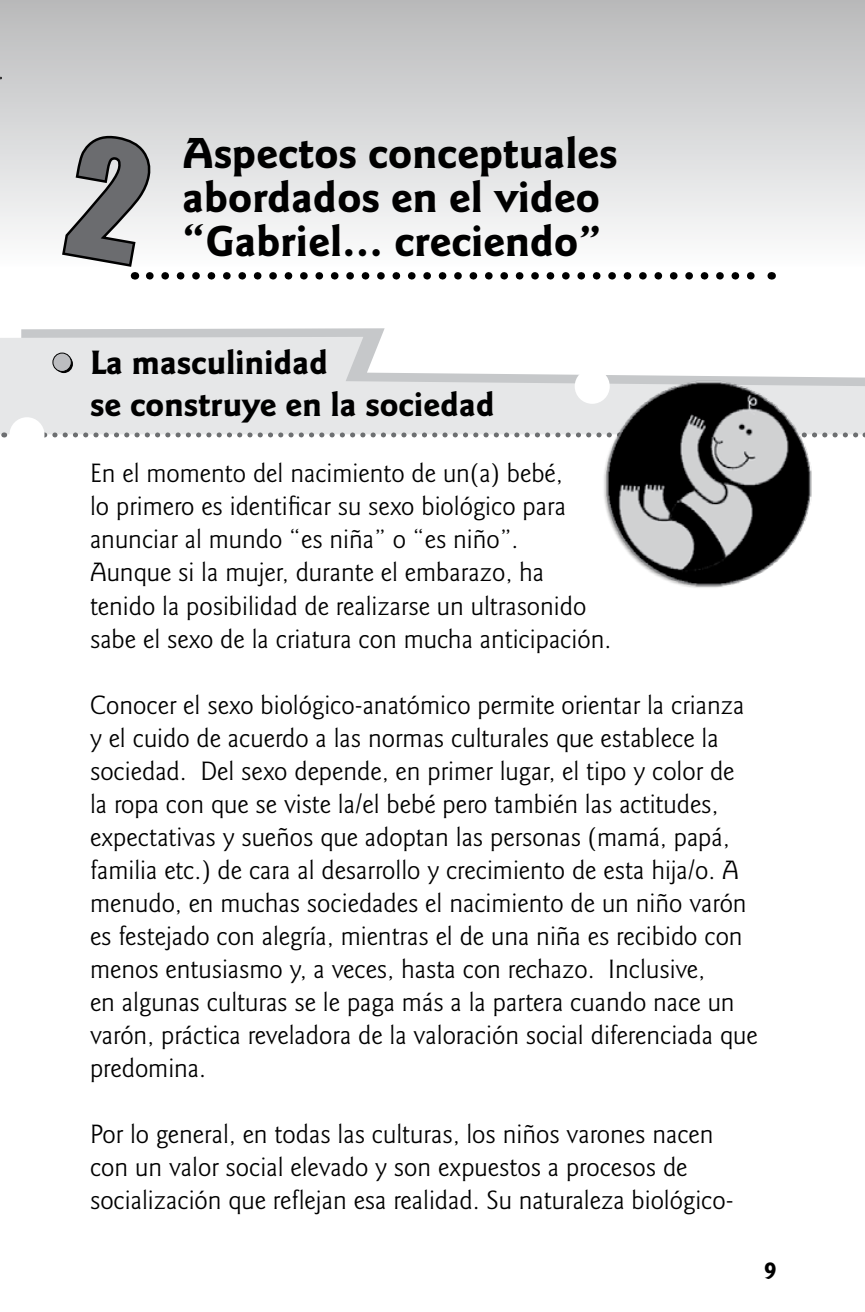
<style>
.page{position:relative;width:865px;height:1312px;background:#fff}
.page>*{position:absolute;margin:0;border:0;box-sizing:border-box;transform-origin:0 0}
.t1{font:700 45px/44px "Goudy Sans";color:#000}
.t2{font:700 35px/42px "Goudy Sans";color:#000}
.t3{font:27.5px/33px "Goudy Sans";color:#000}
.t4{font:700 25px "Goudy Sans";color:#000}
</style>
<div class="page">
<div style="left:0;top:0;width:865px;height:270px;background:linear-gradient(to bottom,#b8b9ba,#fdfdfe)"></div>
<svg style="left:21px;top:328px;width:364px;height:9px;background:#cbcdcf"></svg>
<svg style="left:0;top:337px;width:865px;height:97px;fill:#e6e7e8"></svg>
<svg style="left:55px;top:355px;width:18px;height:18px"></svg>
<div style="left:53px;top:353px;width:18px;height:18px;background:#bcbdc0;border-radius:50%"></div>
<div style="left:53px;top:352px;width:19px;height:20px;border:1px solid #000;border-radius:50%"></div>
<svg style="left:44px;top:432px;width:821px;height:5px"></svg>
<div style="left:574px;top:369px;width:35px;height:35px;background:#fff;border-radius:50%"></div>
<div style="left:9px;top:417px;width:35px;height:35px;background:#fff;border-radius:50%"></div>
<img style="left:599px;top:377px;width:216px;height:211px">
<svg style="left:59px;top:132px;width:704px;height:147px"></svg>
<h1 class="t1" style="left:182px;top:131px;width:437px">Aspectos conceptuales abordados en el video</h1>
<h1 class="t1" style="left:182px;top:219px;width:420px">“Gabriel… creciendo”</h1>
<p class="t2" style="left:90px;top:342px;width:406px">La masculinidad<br>se construye en la sociedad</p>
<p class="t3" style="left:90px;top:457px;width:523px">En el momento del nacimiento de un(a) bebé,<br>lo primero es identificar su sexo biológico para anunciar al mundo “es niña” o “es niño”.<br>Aunque si la mujer, durante el embarazo, ha tenido la posibilidad de realizarse un ultrasonido sabe el sexo de la criatura con mucha anticipación.</p>
<p class="t3" style="left:90px;top:688px;width:669px">Conocer el sexo biológico-anatómico permite orientar la crianza y el cuido de acuerdo a las normas culturales que establece la sociedad. Del sexo depende, en primer lugar, el tipo y color de la ropa con que se viste la/el bebé pero también las actitudes, expectativas y sueños que adoptan las personas (mamá, papá, familia etc.) de cara al desarrollo y crecimiento de esta hija/o. A menudo, en muchas sociedades el nacimiento de un niño varón es festejado con alegría, mientras el de una niña es recibido con menos entusiasmo y, a veces, hasta con rechazo. Inclusive,<br>en algunas culturas se le paga más a la partera cuando nace un varón, práctica reveladora de la valoración social diferenciada que predomina.</p>
<p class="t3" style="left:90px;top:1117px;width:645px">Por lo general, en todas las culturas, los niños varones nacen con un valor social elevado y son expuestos a procesos de socialización que reflejan esa realidad. Su naturaleza biológico-</p>
<p class="t4" style="left:764px;top:1255px;width:14px">9</p>
</div>
